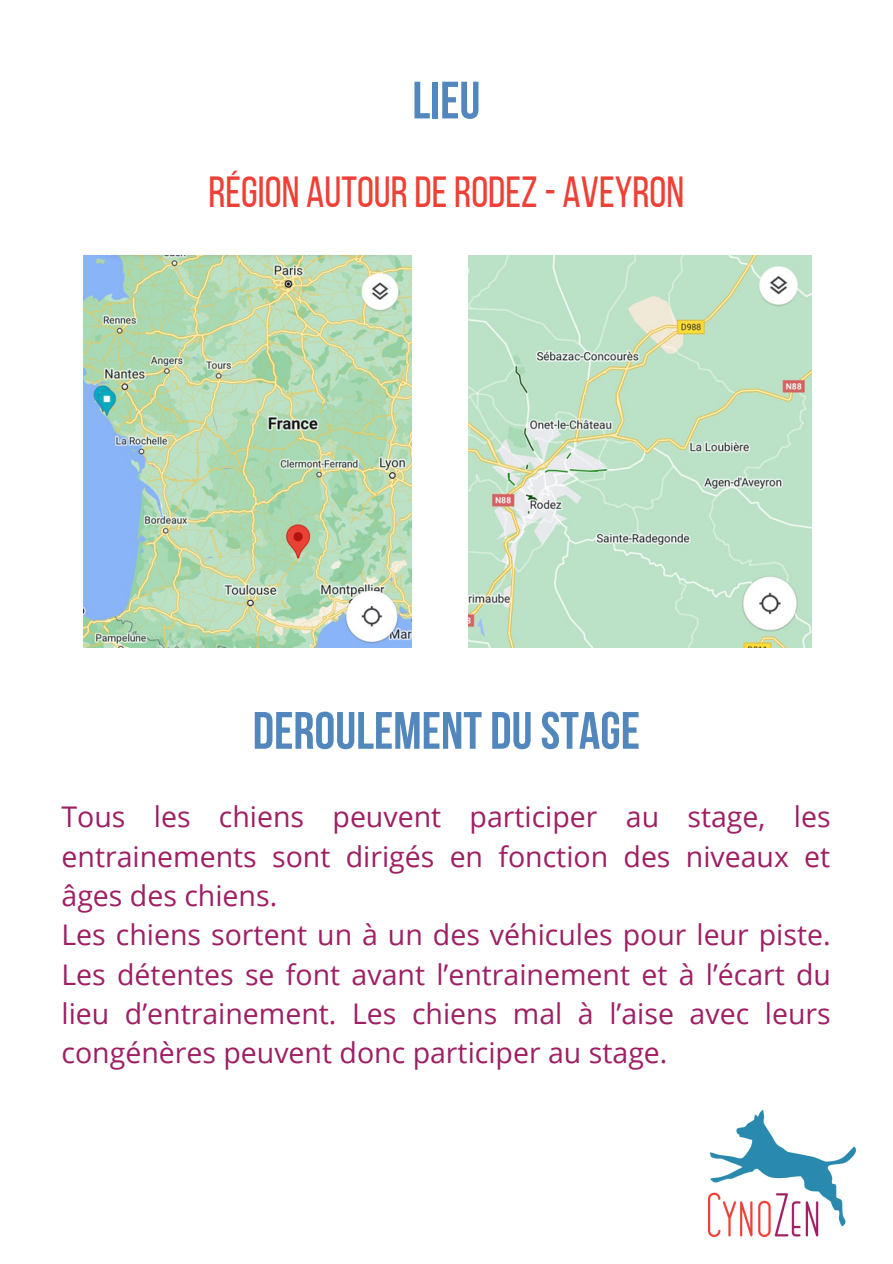
<style>
.page{position:relative;width:893px;height:1264px;background:#fff}
.page>*{position:absolute;margin:0;border:0;box-sizing:border-box;transform-origin:0 0}
.t1{font:700 52.5px "Bebas Neue";color:#5287bd}
.t2{font:43.5px "Bebas Neue";color:#ee4036}
.t3{font:28.5px/39.3px "Open Sans";color:#9e1f63}
</style>
<div class="page">
<img style="left:708px;top:1110px;width:147px;height:125px">
<img style="left:83px;top:255px;width:329px;height:392px">
<img style="left:468px;top:255px;width:343px;height:392px">
<h1 class="t1" style="left:412px;top:79px;width:69px">LIEU</h1>
<h2 class="t2" style="left:208px;top:174px;width:477px">RÉGION AUTOURDERODEZ- AVEYRON</h2>
<h1 class="t1" style="left:253px;top:709px;width:389px">DEROULEMENT DUSTAGE</h1>
<p class="t3" style="left:62px;top:796px;width:771px">Tous les chiens peuvent participer au stage, les entrainements sont dirigés en fonction des niveaux et âges des chiens.<br>Les chiens sortent un à un des véhicules pour leur piste.<br>Les détentes se font avant l’entrainement et à l’écart du lieu d’entrainement. Les chiens mal à l’aise avec leurs congénères peuvent donc participer au stage.</p>
</div>
